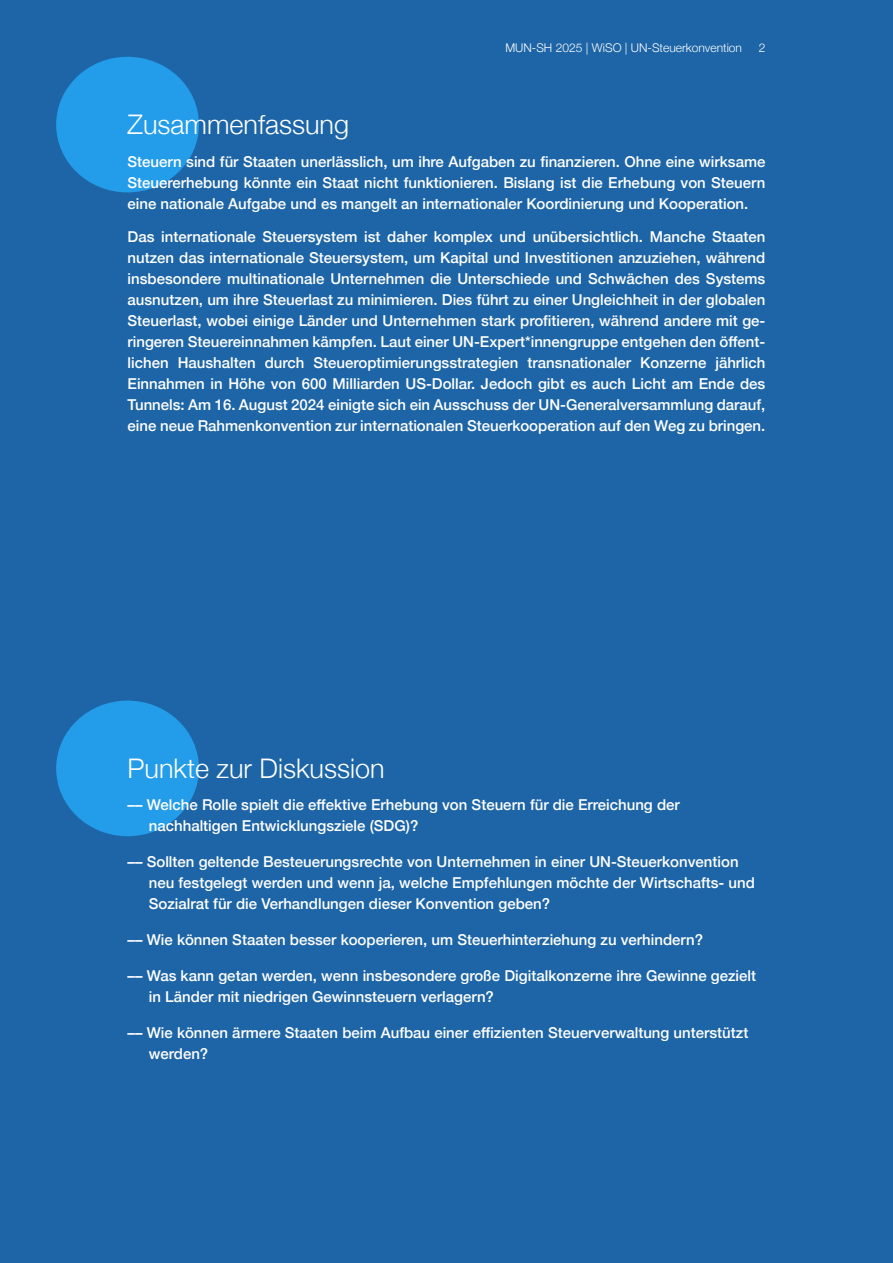
<style>
.page{position:relative;width:893px;height:1263px;background:#1d65a6}
.page>*{position:absolute;margin:0;border:0;box-sizing:border-box;transform-origin:0 0}
.t1{font:300 27px "Helvetica Neue";color:#fff}
.t2{font:500 15px/21px "Helvetica Neue";color:#fff}
.t3{font:300 12px "Helvetica Neue";color:#fff}
</style>
<div class="page">
<div style="left:56px;top:57px;width:143px;height:135px;background:#239cea;border-radius:50%"></div>
<div style="left:56px;top:700px;width:143px;height:136px;background:#239cea;border-radius:50%"></div>
<h1 class="t1" style="left:128px;top:108px;width:223px">Zusammenfassung</h1>
<p class="t3" style="left:505px;top:40px;width:238px">MUN-SH 2025 | WiSO | UN-Steuerkonvention</p>
<p class="t3" style="left:759px;top:40px;width:8px">2</p>
<p class="t2" style="left:128px;top:150px;width:639px;text-align:justify">Steuern sind für Staaten unerlässlich, um ihre Aufgaben zu finanzieren. Ohne eine wirksame Steuererhebung könnte ein Staat nicht funktionieren. Bislang ist die Erhebung von Steuern eine nationale Aufgabe und es mangelt an internationaler Koordinierung und Kooperation.</p>
<p class="t2" style="left:128px;top:225px;width:639px;text-align:justify">Das internationale Steuersystem ist daher komplex und unübersichtlich. Manche Staaten nutzen das internationale Steuersystem, um Kapital und Investitionen anzuziehen, während insbesondere multinationale Unternehmen die Unterschiede und Schwächen des Systems ausnutzen, um ihre Steuerlast zu minimieren. Dies führt zu einer Ungleichheit in der globalen Steuerlast, wobei einige Länder und Unternehmen stark profitieren, während andere mit ge&shy;ringeren Steuereinnahmen kämpfen. Laut einer UN-Expert*innengruppe entgehen den öffent&shy;lichen Haushalten durch Steueroptimierungsstrategien transnationaler Konzerne jährlich Einnahmen in Höhe von 600 Milliarden US-Dollar. Jedoch gibt es auch Licht am Ende des Tunnels: Am 16. August 2024 einigte sich ein Ausschuss der UN-Generalversammlung darauf, eine neue Rahmenkonvention zur internationalen Steuerkooperation auf den Weg zu bringen.</p>
<h1 class="t1" style="left:128px;top:752px;width:258px">Punkte zur Diskussion</h1>
<p class="t2" style="left:149px;top:794px;width:532px;text-indent:-21px">–– Welche Rolle spielt die effektive Erhebung von Steuern für die Erreichung der nachhaltigen Entwicklungsziele (SDG)?</p>
<p class="t2" style="left:149px;top:851px;width:608px;text-indent:-21px">–– Sollten geltende Besteuerungsrechte von Unternehmen in einer UN-Steuerkonvention neu festgelegt werden und wenn ja, welche Empfehlungen möchte der Wirtschafts- und<br>Sozialrat für die Verhandlungen dieser Konvention geben?</p>
<p class="t2" style="left:128px;top:929px;width:577px">–– Wie können Staaten besser kooperieren, um Steuerhinterziehung zu verhindern?</p>
<p class="t2" style="left:149px;top:965px;width:609px;text-indent:-21px">–– Was kann getan werden, wenn insbesondere große Digitalkonzerne ihre Gewinne gezielt in Länder mit niedrigen Gewinnsteuern verlagern?</p>
<p class="t2" style="left:149px;top:1022px;width:601px;text-indent:-21px">–– Wie können ärmere Staaten beim Aufbau einer effizienten Steuerverwaltung unterstützt werden?</p>
</div>
